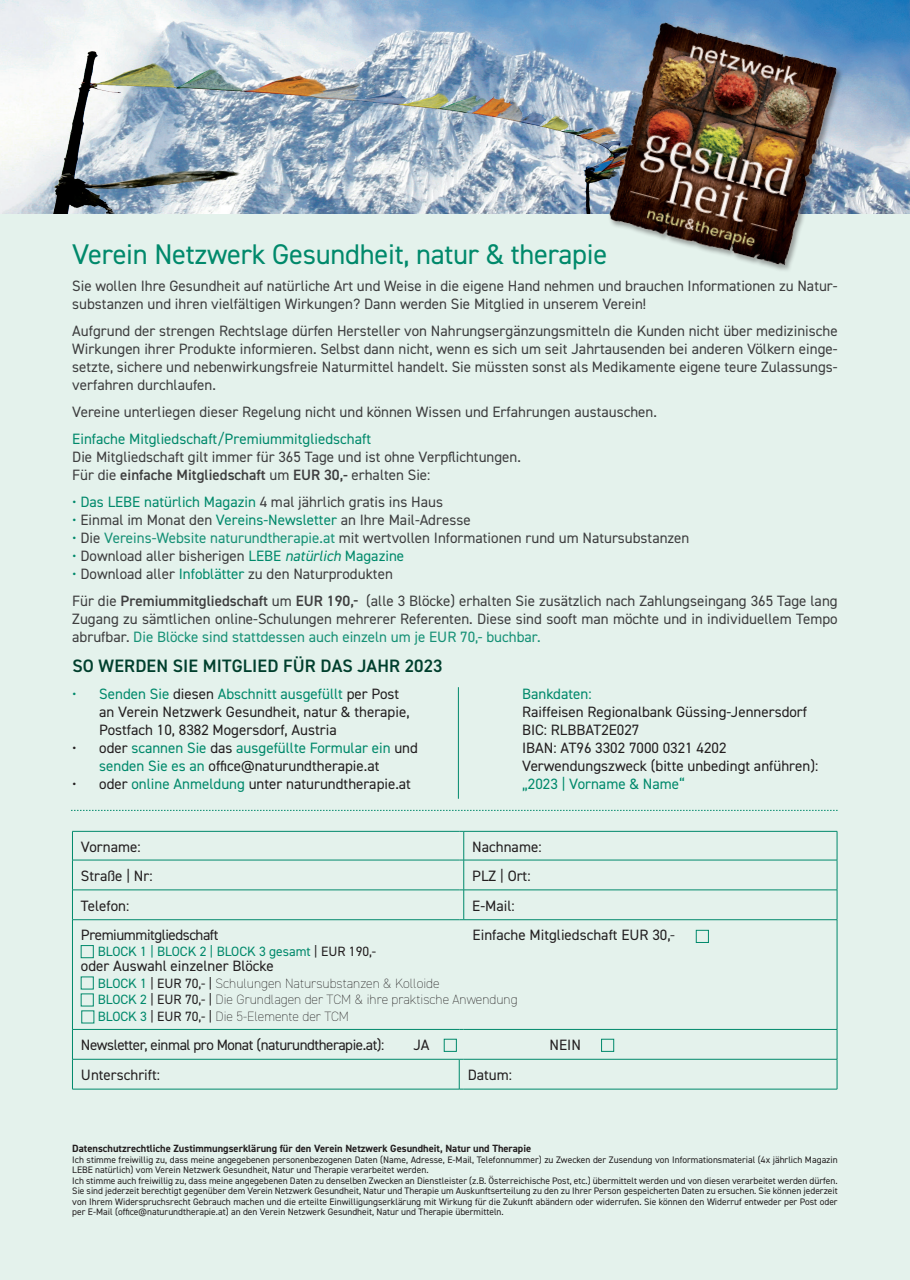
<style>
.page{position:relative;width:910px;height:1280px;background:#fff}
.page>*{position:absolute;margin:0;border:0;box-sizing:border-box;transform-origin:0 0}
.t1{font:28.5px "DIN2014";letter-spacing:-.01em;color:#00896b}
.t2{font:600 18px "DIN2014";letter-spacing:.01em;color:#003f2d}
.t3{font:15px/18px "DIN2014";color:#3e3e3f}
.t4{font:15px/18px "DIN2014";color:#231f20}
.t5{font:15px/18px "DIN2014";color:#00896b}
.t6{font:15px "DIN2014";letter-spacing:-.03em;color:#231f20}
.t7{font:200 13.5px/16.5px "DIN2014";color:#231f20}
.t8{font:13.5px "DIN2014";color:#00896b}
.t9{font:700 10.5px "DIN2014";color:#231f20}
.t10{font:9.45px/10.5px "DIN2014";color:#231f20}
.s1{font-weight:600}
.s2{color:#00896b}
.s3{color:#169176}
.s4{font-style:italic;color:#00896b}
.s5{color:#231f20}
.s6{color:#3e3e3f}
.s7{font-weight:400;color:#00896b}
.s8{font-weight:400}
</style>
<div class="page">
<div style="left:0;top:213px;width:910px;height:1067px;background:#e3f2ec"></div>
<img style="left:0;top:0;width:910px;height:213px">
<hr style="left:458px;top:687px;width:1px;height:112px;background:#00896b">
<hr style="left:72px;top:831px;width:387px;height:1px;background:#00896b">
<svg style="left:72px;top:831px;width:1px;height:29px"></svg>
<hr style="left:464px;top:831px;width:373px;height:1px;background:#00896b">
<svg style="left:837px;top:831px;width:1px;height:29px"></svg>
<hr style="left:72px;top:860px;width:387px;height:1px;background:#00896b">
<hr style="left:72px;top:860px;width:1px;height:30px;background:#00896b">
<svg style="left:459px;top:831px;width:5px;height:30px"></svg>
<hr style="left:464px;top:860px;width:373px;height:1px;background:#00896b">
<hr style="left:463px;top:860px;width:1px;height:30px;background:#00896b">
<hr style="left:837px;top:860px;width:1px;height:30px;background:#00896b">
<hr style="left:72px;top:890px;width:387px;height:1px;background:#00896b">
<svg style="left:72px;top:890px;width:1px;height:29px"></svg>
<hr style="left:464px;top:890px;width:373px;height:1px;background:#00896b">
<svg style="left:837px;top:890px;width:1px;height:29px"></svg>
<hr style="left:72px;top:919px;width:387px;height:1px;background:#00896b">
<hr style="left:72px;top:920px;width:1px;height:109px;background:#00896b">
<svg style="left:459px;top:890px;width:5px;height:30px"></svg>
<hr style="left:464px;top:919px;width:373px;height:1px;background:#00896b">
<hr style="left:837px;top:920px;width:1px;height:109px;background:#00896b">
<hr style="left:72px;top:1029px;width:387px;height:1px;background:#00896b">
<hr style="left:72px;top:1029px;width:1px;height:30px;background:#00896b">
<hr style="left:464px;top:1029px;width:373px;height:1px;background:#00896b">
<hr style="left:837px;top:1029px;width:1px;height:30px;background:#00896b">
<hr style="left:72px;top:1059px;width:387px;height:1px;background:#00896b">
<hr style="left:72px;top:1059px;width:1px;height:30px;background:#00896b">
<hr style="left:459px;top:1059px;width:1px;height:30px;background:#00896b">
<hr style="left:464px;top:1059px;width:373px;height:1px;background:#00896b">
<hr style="left:837px;top:1059px;width:1px;height:30px;background:#00896b">
<hr style="left:72px;top:1089px;width:387px;height:1px;background:#00896b">
<hr style="left:464px;top:1089px;width:373px;height:1px;background:#00896b">
<img style="left:46px;top:40px;width:550px;height:173px">
<svg style="left:71px;top:810px;width:767px;height:1px"></svg>
<div style="left:601px;top:1039px;width:13px;height:13px;border:1px solid #00896b"></div>
<div style="left:444px;top:1039px;width:13px;height:13px;border:1px solid #00896b"></div>
<div style="left:696px;top:930px;width:13px;height:13px;border:1px solid #00896b"></div>
<img style="left:596px;top:12px;width:254px;height:258px">
<div style="left:81px;top:993px;width:13px;height:13px;border:1px solid #00896b"></div>
<div style="left:81px;top:1010px;width:13px;height:13px;border:1px solid #00896b"></div>
<div style="left:81px;top:977px;width:13px;height:12px;border:1px solid #00896b"></div>
<div style="left:81px;top:945px;width:13px;height:13px;border:1px solid #00896b"></div>
<h1 class="t1" style="left:72px;top:239px;width:536px">Verein Netzwerk Gesundheit, natur &amp; therapie</h1>
<p class="t3" style="left:72px;top:276px;width:767px">Sie wollen Ihre Gesundheit auf natürliche Art und Weise in die eigene Hand nehmen und brauchen Informationen zu Natur&shy;substanzen und ihren vielfältigen Wirkungen? Dann werden Sie Mitglied in unserem Verein!</p>
<p class="t3" style="left:72px;top:321px;width:767px;text-align:justify">Aufgrund der strengen Rechtslage dürfen Hersteller von Nahrungsergänzungsmitteln die Kunden nicht über medizinische Wirkungen ihrer Produkte informieren. Selbst dann nicht, wenn es sich um seit Jahrtausenden bei anderen Völkern einge&shy;setzte, sichere und nebenwirkungsfreie Naturmittel handelt. Sie müssten sonst als Medikamente eigene teure Zulassungs&shy;verfahren durchlaufen.</p>
<p class="t3" style="left:72px;top:402px;width:586px">Vereine unterliegen dieser Regelung nicht und können Wissen und Erfahrungen austauschen.</p>
<p class="t5" style="left:72px;top:429px;width:300px">Einfache Mitgliedschaft/Premiummitgliedschaft</p>
<p class="t3" style="left:72px;top:447px;width:450px">Die Mitgliedschaft gilt immer für 365 Tage und ist ohne Verpflichtungen.<br>Für die <span class="s1">einfache Mitgliedschaft</span> um <span class="s1">EUR 30,-</span> erhalten Sie:</p>
<p class="t3" style="left:72px;top:492px;width:372px"><span class="s2">• Das LEBE natürlich Magazin</span> 4 mal jährlich gratis ins Haus</p>
<p class="t3" style="left:72px;top:510px;width:400px"><span class="s2">•</span> Einmal im Monat den <span class="s2">Vereins-Newsletter</span> an Ihre Mail-Adresse</p>
<p class="t3" style="left:72px;top:528px;width:619px"><span class="s2">•</span> Die <span class="s3">Vereins-Website naturundtherapie.at</span> mit wertvollen Informationen rund um Natursubstanzen</p>
<p class="t3" style="left:72px;top:546px;width:333px"><span class="s2">•</span> Download aller bisherigen <span class="s2">LEBE</span> <span class="s4">natürlich</span> <span class="s2">Magazine</span></p>
<p class="t3" style="left:72px;top:560px;width:767px;line-height:27px"><span class="s2">•</span> Download aller <span class="s2">Infoblätter</span> zu den Naturprodukten<br>Für die <span class="s1">Premiummitgliedschaft</span> um <span class="s1">EUR 190,-</span> (alle 3 Blöcke) erhalten Sie zusätzlich nach Zahlungseingang 365 Tage lang</p>
<p class="t3" style="left:72px;top:609px;width:767px">Zugang zu sämtlichen online-Schulungen mehrerer Referenten. Diese sind sooft man möchte und in individuellem Tempo abrufbar. <span class="s3">Die Blöcke sind stattdessen auch einzeln um je EUR 70,- buchbar.</span></p>
<p class="t2" style="left:72px;top:656px;width:372px">SO WERDEN SIE MITGLIED FÜR DAS JAHR 2023</p>
<p class="t4" style="left:99px;top:685px;width:312px;text-indent:-27px"><span class="s2">• Senden Sie</span> diesen <span class="s2">Abschnitt ausgefüllt</span> per Post an Verein Netzwerk Gesundheit, natur &amp; therapie,<br>Postfach 10, 8382 Mogersdorf, Austria</p>
<p class="t5" style="left:99px;top:739px;width:320px;text-indent:-27px"><span class="s5">• oder</span> scannen Sie <span class="s5">das</span> ausgefüllte Formular ein <span class="s5">und </span>senden Sie es an <span class="s5">office@naturundtherapie.at</span></p>
<p class="t4" style="left:72px;top:775px;width:340px">• oder <span class="s2">online Anmeldung</span> unter naturundtherapie.at</p>
<p class="t5" style="left:522px;top:685px;width:71px">Bankdaten:</p>
<p class="t4" style="left:522px;top:703px;width:298px">Raiffeisen Regionalbank Güssing-Jennersdorf BIC: RLBBAT2E027<br>IBAN: AT96 3302 7000 0321 4202<br>Verwendungszweck (bitte unbedingt anführen):</p>
<p class="t5" style="left:522px;top:775px;width:164px">„2023 | Vorname &amp; Name“</p>
<p class="t4" style="left:81px;top:837px;width:61px">Vorname:</p>
<p class="t4" style="left:472px;top:837px;width:71px">Nachname:</p>
<p class="t4" style="left:81px;top:867px;width:73px">Straße | Nr:</p>
<p class="t4" style="left:472px;top:867px;width:60px">PLZ | Ort:</p>
<p class="t4" style="left:81px;top:896px;width:50px">Telefon:</p>
<p class="t4" style="left:472px;top:896px;width:44px">E-Mail:</p>
<p class="t6" style="left:81px;top:927px;width:139px">Premiummitgliedschaft</p>
<p class="t4" style="left:473px;top:926px;width:204px">Einfache Mitgliedschaft EUR 30,<span class="s6">-</span></p>
<p class="t8" style="left:98px;top:945px;width:280px">BLOCK 1 | BLOCK 2 | BLOCK 3 gesamt <span class="s5">| EUR 190,-</span></p>
<p class="t4" style="left:81px;top:957px;width:194px">oder Auswahl einzelner Blöcke</p>
<p class="t7" style="left:98px;top:976px;width:421px"><span class="s7">BLOCK 1</span> <span class="s8">| EUR 70,- |</span> Schulungen Natursubstanzen &amp; Kolloide<br><span class="s7">BLOCK 2</span> <span class="s8">| EUR 70,- |</span> Die Grundlagen der TCM &amp; ihre praktische Anwendung<br><span class="s7">BLOCK 3</span> <span class="s8">| EUR 70,- |</span> Die 5-Elemente der TCM</p>
<p class="t6" style="left:81px;top:1037px;width:305px">Newsletter, einmal pro Monat (naturundtherapie.at):</p>
<p class="t4" style="left:414px;top:1036px;width:17px">JA</p>
<p class="t4" style="left:550px;top:1036px;width:33px">NEIN</p>
<p class="t4" style="left:81px;top:1066px;width:81px">Unterschrift:</p>
<p class="t4" style="left:468px;top:1066px;width:46px">Datum:</p>
<p class="t9" style="left:72px;top:1145px;width:460px">Datenschutzrechtliche Zustimmungserklärung für den Verein Netzwerk Gesundheit, Natur und Therapie</p>
<p class="t10" style="left:72px;top:1154px;width:767px">Ich stimme freiwillig zu, dass meine angegebenen personenbezogenen Daten (Name, Adresse, E-Mail, Telefonnummer) zu Zwecken der Zusendung von Informationsmaterial (4x jährlich Magazin LEBE natürlich) vom Verein Netzwerk Gesundheit, Natur und Therapie verarbeitet werden.<br>Ich stimme auch freiwillig zu, dass meine angegebenen Daten zu denselben Zwecken an Dienstleister (z.B. Österreichische Post, etc.) übermittelt werden und von diesen verarbeitet werden dürfen.<br>Sie sind jederzeit berechtigt gegenüber dem Verein Netzwerk Gesundheit, Natur und Therapie um Auskunftserteilung zu den zu Ihrer Person gespeicherten Daten zu ersuchen. Sie können jederzeit von Ihrem Widerspruchsrecht Gebrauch machen und die erteilte Einwilligungserklärung mit Wirkung für die Zukunft abändern oder widerrufen. Sie können den Widerruf entweder per Post oder per E-Mail (office@naturundtherapie.at) an den Verein Netzwerk Gesundheit, Natur und Therapie übermitteln.</p>
</div>
